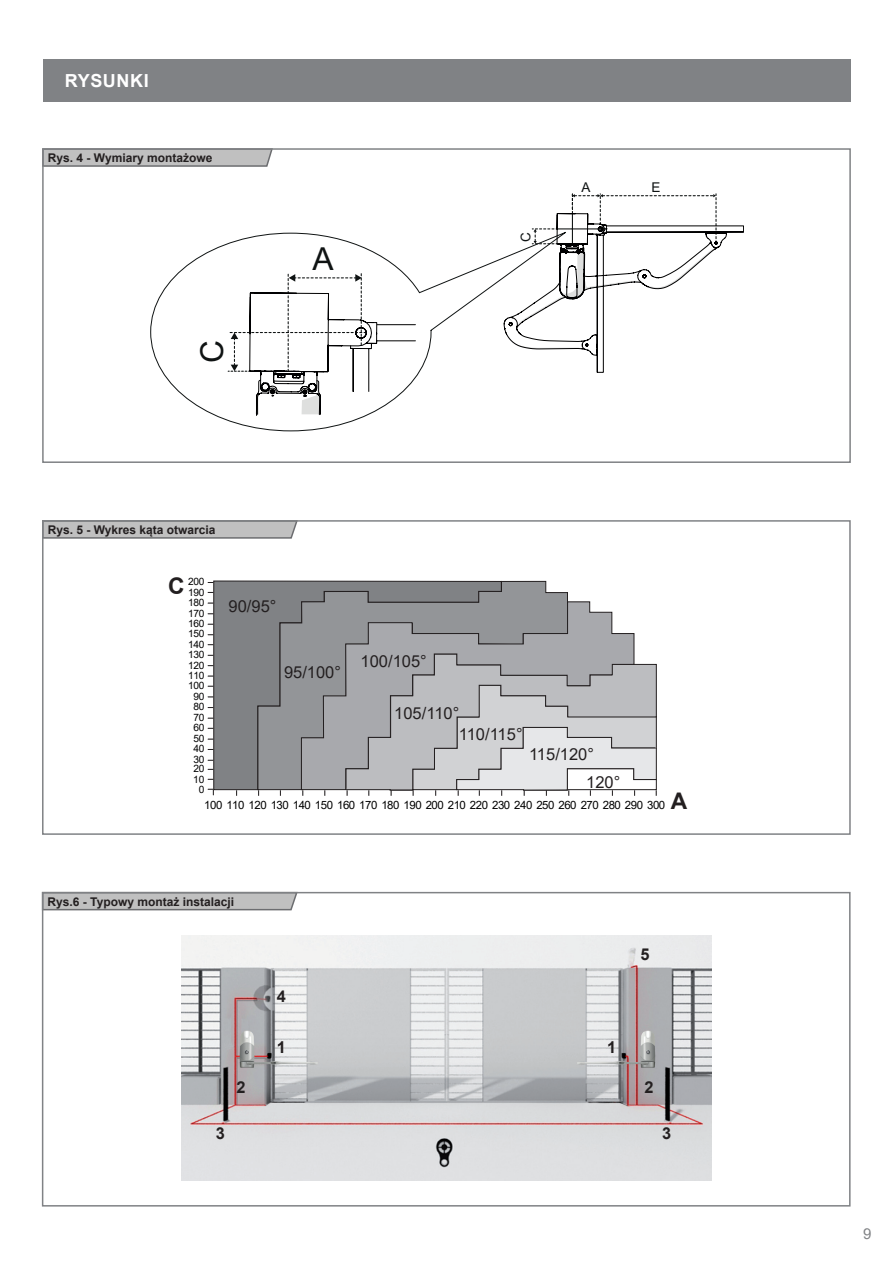
<style>
.page{position:relative;width:893px;height:1263px;background:#fff}
.page>*{position:absolute;margin:0;border:0;box-sizing:border-box;transform-origin:0 0}
.t1{font:31.65px "Arial";color:#0f1313}
.t2{font:700 22.8px "Arial";color:#231f20}
.t3{font:700 18px "Arial";letter-spacing:.035em;color:#fff}
.t4{font:16.5px/20.2px "Arial";color:#231f20}
.t5{font:700 16.35px "Arial";color:#231f20}
.t6{font:15px "Arial";color:#808285}
.t7{font:13.5px "Arial";color:#0f1313}
.t8{font:700 12px "Arial";color:#231f20}
.t9{font:11.4px "Arial";letter-spacing:-.04em;color:#000001}
.t10{font:10.2px/10.4px "Arial";letter-spacing:-.04em;color:#000001;text-align:right}
.s1{font-weight:700;font-size:22.8px;color:#231f20}
</style>
<div class="page">
<svg style="left:45px;top:523px;width:252px;height:16px;background:#b9b9ba"></svg>
<div style="left:42px;top:520px;width:809px;height:315px;border:2px solid #808285"></div>
<svg style="left:41px;top:891px;width:258px;height:20px;background:#bdbdbe"></svg>
<div style="left:42px;top:892px;width:809px;height:314px;border:2px solid #808285"></div>
<div style="left:43px;top:60px;width:808px;height:42px;background:#808285"></div>
<svg style="left:216px;top:257px;width:288px;height:174px"></svg>
<svg style="left:504px;top:193px;width:240px;height:180px"></svg>
<svg style="left:42px;top:148px;width:374px;height:268px"></svg>
<div style="left:213px;top:581px;width:45px;height:209px;background:#808285"></div>
<svg style="left:258px;top:581px;width:310px;height:209px;background:#87888b"></svg>
<svg style="left:301px;top:601px;width:333px;height:189px;background:#9c9da0"></svg>
<svg style="left:346px;top:654px;width:311px;height:142px;background:#c0c1c3"></svg>
<svg style="left:208px;top:789px;width:6px;height:6px"></svg>
<img style="left:182px;top:935px;width:529px;height:245px">
<p class="t3" style="left:65px;top:68px;width:86px">RYSUNKI</p>
<p class="t8" style="left:48px;top:149px;width:166px">Rys. 4 - Wymiary montażowe</p>
<p class="t1" style="left:190px;top:363px;width:24px;rotate:-90deg">C</p>
<p class="t8" style="left:48px;top:521px;width:169px">Rys. 5 - Wykres kąta otwarcia</p>
<p class="t1" style="left:312px;top:237px;width:23px">A</p>
<p class="t7" style="left:517px;top:242px;width:11px;rotate:-90deg">C</p>
<p class="t7" style="left:581px;top:178px;width:11px">A</p>
<p class="t7" style="left:651px;top:178px;width:11px">E</p>
<p class="t2" style="left:168px;top:570px;width:18px">C</p>
<p class="t10" style="left:188px;top:576px;width:18px">200<br>190<br>180<br>170<br>160<br>150<br>140<br>130<br>120<br>110<br>100<br>90<br>80<br>70<br>60<br>50<br>40<br>30<br>20<br>10<br>0</p>
<p class="t4" style="left:229px;top:595px;width:49px">90/95°</p>
<p class="t4" style="left:361px;top:651px;width:68px">100/105°</p>
<p class="t4" style="left:284px;top:662px;width:59px">95/100°</p>
<p class="t4" style="left:459px;top:703px;width:65px;text-indent:-65px">105/110°<br>110/115°</p>
<p class="t4" style="left:586px;top:740px;width:36px;line-height:27.6px;text-indent:-57px">115/120°<br>120°</p>
<p class="t9" style="left:204px;top:797px;width:485px">100 110 120 130 140 150 160 170 180 190 200 210 220 230 240 250 260 270 280 290 300 <span class="s1">A</span></p>
<p class="t8" style="left:48px;top:893px;width:188px">Rys.6 - Typowy montaż instalacji</p>
<p class="t5" style="left:277px;top:985px;width:11px">4</p>
<p class="t5" style="left:277px;top:1035px;width:11px">1</p>
<p class="t5" style="left:607px;top:1035px;width:11px">1</p>
<p class="t5" style="left:641px;top:942px;width:11px">5</p>
<p class="t5" style="left:237px;top:1076px;width:11px">2</p>
<p class="t5" style="left:645px;top:1076px;width:11px">2</p>
<p class="t5" style="left:216px;top:1121px;width:11px">3</p>
<p class="t5" style="left:662px;top:1121px;width:11px">3</p>
<p class="t6" style="left:863px;top:1223px;width:10px">9</p>
</div>
